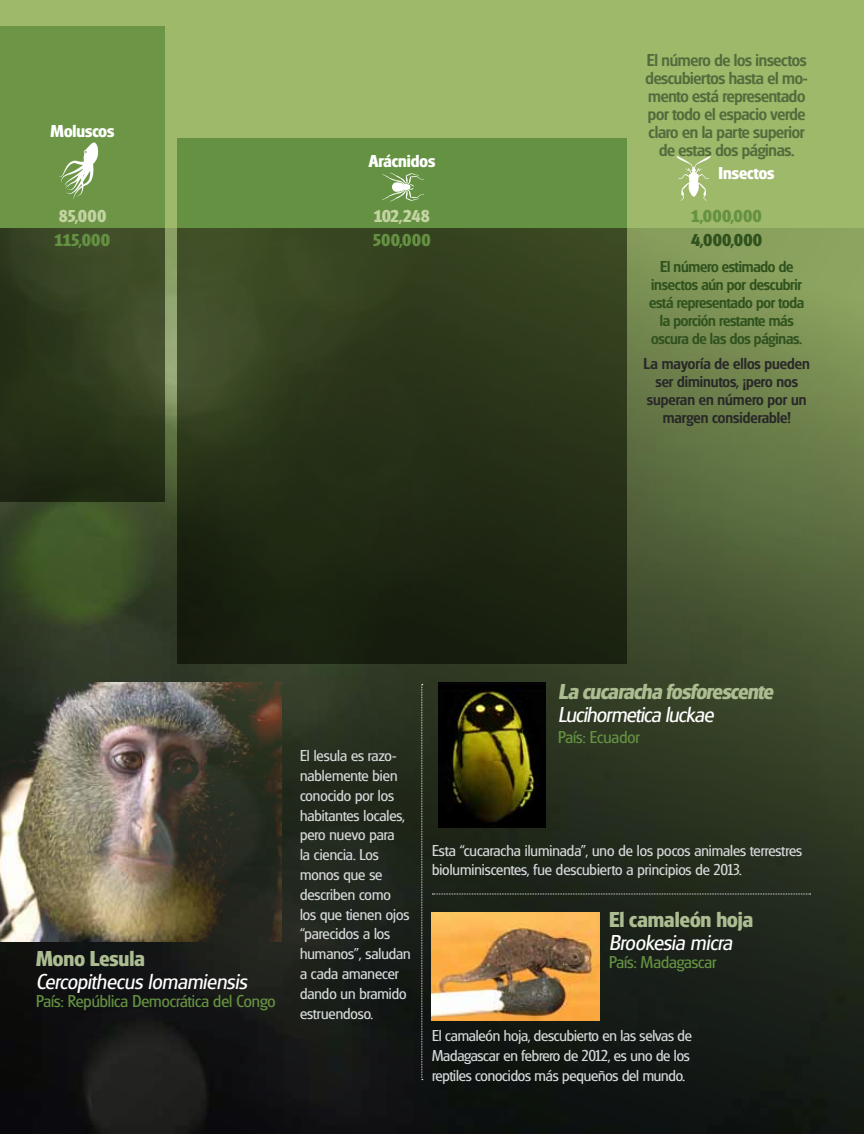
<style>
.page{position:relative;width:864px;height:1134px;background:#9fb96b}
.page>*{position:absolute;margin:0;border:0;box-sizing:border-box;transform-origin:0 0}
.t1{font:italic 22.5px "Glasgow Pro";color:#fff}
.t2{font:italic 700 22.5px "Glasgow Pro";color:#acbd91}
.t3{font:700 22.5px "Glasgow Pro";color:#acbd91}
.t4{font:500 18px/18px "Glasgow Pro";letter-spacing:-.015em;color:#536c3d;text-align:center}
.t5{font:18px "Glasgow Pro";color:#659242}
.t6{font:700 18px "Glasgow Pro";color:#fff}
.t7{font:700 18px "Glasgow Pro";letter-spacing:.01em;color:#659242}
.t8{font:700 18px "Glasgow Pro";letter-spacing:-.01em;color:#c3d3a2}
.t9{font:700 18px "Glasgow Pro";letter-spacing:.01em;color:#30521e}
.t10{font:16.5px/19.8px "Glasgow Pro";color:#d6d8d9}
.t11{font:500 16.5px/18px "Glasgow Pro";letter-spacing:-.015em;color:#30521e;text-align:center}
.t12{font:500 16.5px/18px "Glasgow Pro";color:#292829;text-align:center}
</style>
<div class="page">
<img style="left:0;top:228px;width:864px;height:906px">
<img style="left:0;top:683px;width:282px;height:259px">
<img style="left:432px;top:912px;width:168px;height:108px">
<svg style="left:422px;top:684px;width:1px;height:396px"></svg>
<svg style="left:432px;top:894px;width:379px;height:1px"></svg>
<div style="left:177px;top:139px;width:450px;height:89px;background:#659242"></div>
<svg style="left:177px;top:228px;width:450px;height:435px;background:#283218"></svg>
<div style="left:0;top:26px;width:165px;height:202px;background:#6c9646"></div>
<svg style="left:0;top:228px;width:165px;height:273px;background:#2e3a1c"></svg>
<svg style="left:58px;top:142px;width:41px;height:58px"></svg>
<svg style="left:382px;top:173px;width:42px;height:29px"></svg>
<svg style="left:676px;top:156px;width:35px;height:45px"></svg>
<img style="left:438px;top:683px;width:108px;height:145px">
<p class="t6" style="left:51px;top:120px;width:65px">Moluscos</p>
<p class="t6" style="left:369px;top:150px;width:68px">Arácnidos</p>
<p class="t4" style="left:646px;top:51px;width:164px">El número de los insectos descubiertos hasta el mo&shy;mento está representado por todo el espacio verde claro en la parte superior de estas dos páginas.</p>
<p class="t6" style="left:719px;top:162px;width:58px">Insectos</p>
<p class="t8" style="left:59px;top:205px;width:49px">85,000</p>
<p class="t8" style="left:374px;top:205px;width:57px">102,248</p>
<p class="t7" style="left:691px;top:205px;width:72px">1,000,000</p>
<p class="t7" style="left:55px;top:230px;width:57px">115,000</p>
<p class="t7" style="left:373px;top:230px;width:59px">500,000</p>
<p class="t9" style="left:691px;top:230px;width:72px">4,000,000</p>
<p class="t11" style="left:649px;top:258px;width:157px">El número estimado de insectos aún por descubrir está representado por toda la porción restante más oscura de las dos páginas.</p>
<p class="t12" style="left:644px;top:354px;width:168px">La mayoría de ellos pueden ser diminutos, ¡pero nos superan en número por un margen considerable!</p>
<h1 class="t3" style="left:36px;top:946px;width:111px">Mono Lesula</h1>
<h1 class="t1" style="left:36px;top:969px;width:216px">Cercopithecus lomamiensis</h1>
<p class="t5" style="left:36px;top:991px;width:241px">País: República Democrática del Congo</p>
<p class="t10" style="left:300px;top:746px;width:112px">El lesula es razo&shy;nablemente bien conocido por los habitantes locales, pero nuevo para<br>la ciencia. Los monos que se describen como los que tienen ojos “parecidos a los humanos”, saludan a cada amanecer dando un bramido estruendoso.</p>
<h1 class="t2" style="left:558px;top:678px;width:221px">La cucaracha fosforescente</h1>
<h1 class="t1" style="left:558px;top:701px;width:161px">Lucihormetica luckae</h1>
<p class="t5" style="left:558px;top:727px;width:83px">País: Ecuador</p>
<p class="t10" style="left:432px;top:840px;width:372px">Esta “cucaracha iluminada”, uno de los pocos animales terrestres bioluminiscentes, fue descubierto a principios de 2013.</p>
<h1 class="t3" style="left:609px;top:906px;width:146px">El camaleón hoja</h1>
<h1 class="t1" style="left:609px;top:929px;width:129px">Brookesia micra</h1>
<p class="t5" style="left:609px;top:951px;width:109px">País: Madagascar</p>
<p class="t10" style="left:432px;top:1025px;width:261px">El camaleón hoja, descubierto en las selvas de<br>Madagascar en febrero de 2012, es uno de los reptiles conocidos más pequeños del mundo.</p>
</div>
